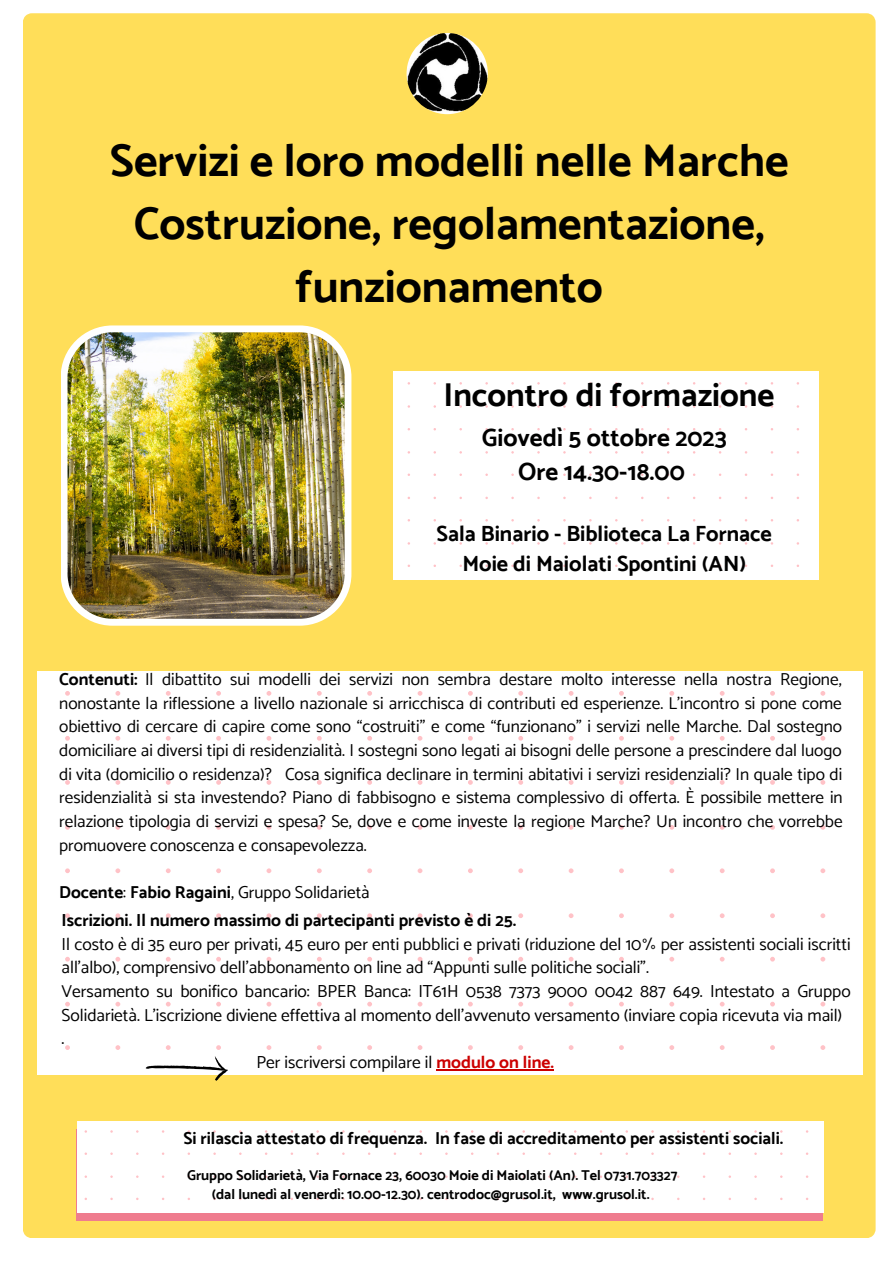
<style>
.page{position:relative;width:894px;height:1264px;background:#fff}
.page>*{position:absolute;margin:0;border:0;box-sizing:border-box;transform-origin:0 0}
.t1{font:700 45.75px/63px "Catamaran";color:#000;text-align:center}
.t2{font:700 33px "Catamaran";color:#000}
.t3{font:700 25.05px "Catamaran";color:#000}
.t4{font:700 24.9px "Catamaran";color:#000}
.t5{font:700 21.9px/30.5px "Catamaran";color:#000;text-align:center}
.t6{font:17.4px/23.7px "Catamaran";color:#000}
.t7{font:700 17.4px "Catamaran";color:#000}
.t8{font:17.25px/23.7px "Catamaran";color:#000;text-align:justify}
.t9{font:700 17.25px "Catamaran";color:#000}
.t10{font:700 14.25px "Catamaran";color:#000}
.s1{font-weight:700}
.s2{font-weight:400}
.s3{font-weight:700;color:#c00}
</style>
<div class="page">
<div style="left:23px;top:13px;width:852px;height:1225px;background:#ffde59"></div>
<svg style="left:393px;top:372px;width:424px;height:207px"></svg>
<svg style="left:83px;top:1212px;width:739px;height:8px;background:#f18c9c"></svg>
<svg style="left:84px;top:1121px;width:739px;height:91px"></svg>
<img style="left:61px;top:325px;width:290px;height:300px">
<img style="left:406px;top:33px;width:81px;height:81px;border-radius:50%">
<svg style="left:37px;top:671px;width:825px;height:403px"></svg>
<svg style="left:146px;top:1055px;width:82px;height:25px"></svg>
<hr style="left:436px;top:1069px;width:118px;height:1px;background:#c00">
<p class="t1" style="left:110px;top:128px;width:680px">Servizi e loro modelli nelle Marche</p>
<p class="t1" style="left:134px;top:191px;width:632px">Costruzione, regolamentazione, funzionamento</p>
<p class="t2" style="left:443px;top:375px;width:332px">Incontro di formazione</p>
<p class="t4" style="left:481px;top:423px;width:246px">Giovedì 5 ottobre 2023</p>
<p class="t4" style="left:518px;top:457px;width:168px">Ore 14.30-18.00</p>
<p class="t5" style="left:436px;top:518px;width:337px">Sala Binario - Biblioteca La Fornace<br>Moie di Maiolati Spontini (AN)</p>
<p class="t8" style="left:59px;top:667px;width:784px"><span class="s1">Contenuti:</span> Il dibattito sui modelli dei servizi non sembra destare molto interesse nella nostra Regione, nonostante la riflessione a livello nazionale si arricchisca di contributi ed esperienze. L’incontro si pone come obiettivo di cercare di capire come sono “costruiti” e come “funzionano” i servizi nelle Marche. Dal sostegno domiciliare ai diversi tipi di residenzialità. I sostegni sono legati ai bisogni delle persone a prescindere dal luogo di vita (domicilio o residenza)? Cosa significa declinare in termini abitativi i servizi residenziali? In quale tipo di residenzialità si sta investendo? Piano di fabbisogno e sistema complessivo di offerta. È possibile mettere in relazione tipologia di servizi e spesa? Se, dove e come investe la regione Marche? Un incontro che vorrebbe promuovere conoscenza e consapevolezza.</p>
<p class="t9" style="left:59px;top:881px;width:312px">Docente<span class="s2">:</span> Fabio Ragaini<span class="s2">, Gruppo Solidarietà</span></p>
<p class="t3" style="left:141px;top:702px;width:110px">Contenuti</p>
<p class="t7" style="left:62px;top:909px;width:456px">Iscrizioni. Il numero massimo di partecipanti previsto è di 25.</p>
<p class="t6" style="left:62px;top:931px;width:790px">Il costo è di 35 euro per privati; 45 euro per enti pubblici e privati (riduzione del 10% per assistenti sociali iscritti all’albo), comprensivo dell’abbonamento on line ad “Appunti sulle politiche sociali”.</p>
<p class="t6" style="left:62px;top:979px;width:790px">Versamento su bonifico bancario: BPER Banca: IT61H 0538 7373 9000 0042 887 649. Intestato a Gruppo<br>Solidarietà. L’iscrizione diviene effettiva al momento dell’avvenuto versamento (inviare copia ricevuta via mail)</p>
<p class="t6" style="left:62px;top:1026px;width:4px">.</p>
<p class="t6" style="left:256px;top:1050px;width:299px">Per iscriversi compilare il <span class="s3">modulo on line.</span></p>
<p class="t9" style="left:183px;top:1127px;width:601px">Si rilascia attestato di frequenza. In fase di accreditamento per assistenti sociali.</p>
<p class="t10" style="left:187px;top:1166px;width:492px">Gruppo Solidarietà, Via Fornace 23, 60030 Moie di Maiolati (An). Tel 0731.703327</p>
<p class="t10" style="left:212px;top:1185px;width:439px">(dal lunedì al venerdì: 10.00-12.30). centrodoc@grusol.it, www.grusol.it.</p>
</div>
